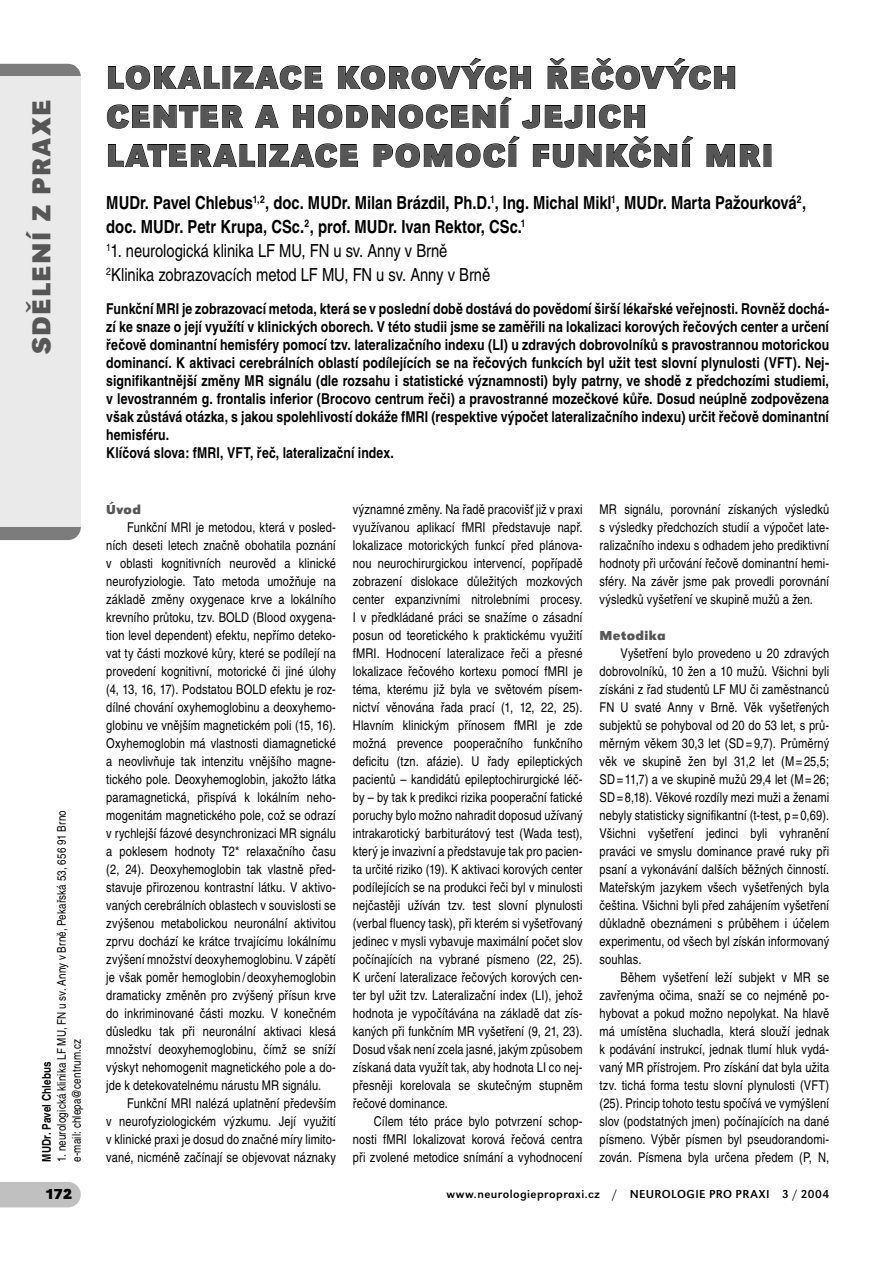
<style>
.page{position:relative;width:893px;height:1263px;background:#fff}
.page>*{position:absolute;margin:0;border:0;box-sizing:border-box;transform-origin:0 0}
.n_nadpis{font:700 33px/39px "URW Grotesk TEE";letter-spacing:.05em;color:#565656}
.n_boční_pruh{font:700 27px "URW Grotesk TEE";letter-spacing:.05em;color:#565656}
.n_autor_pod_nadpisem{font:700 condensed 18px/24px "Nimbus San LEE";color:#000}
.n_autor_pod_nadpisem-2{font:condensed 18px/24px "Nimbus San LEE";letter-spacing:-.005em;color:#000}
.n_návěstí{font:700 condensed 15px/18px "Nimbus San LEE";letter-spacing:.005em;color:#000;text-align:justify}
.t1{font:700 15px "URW Grotesk TEE";color:#000}
.n_text{font:condensed 13.5px/18px "Nimbus San LEE";letter-spacing:.01em;color:#000;text-align:justify}
.n_podnadpis{font:700 13.5px "URW Grotesk TEE";letter-spacing:.025em;color:#565656}
.n_adresa_pro_korespondenci{font:condensed 12px/15px "Nimbus San LEE";letter-spacing:.015em;color:#000}
.t2{font:12px "URW Grotesk TEE";letter-spacing:.035em;color:#000}
.n_adresa_pro_korespondenci-2{font:700 condensed 12px "Nimbus San LEE";letter-spacing:.015em;color:#000}
</style>
<div class="page">
<svg style="left:0;top:64px;width:81px;height:476px"></svg>
<div style="left:0;top:1182px;width:81px;height:25px;background:#c0c0c0"></div>
<div style="left:0;top:77px;width:81px;height:450px;background:#eaeaea"></div>
<svg style="left:108px;top:65px;width:112px;height:25px"></svg>
<svg style="left:233px;top:65px;width:90px;height:25px"></svg>
<svg style="left:338px;top:57px;width:193px;height:33px"></svg>
<svg style="left:547px;top:57px;width:188px;height:33px"></svg>
<svg style="left:107px;top:104px;width:136px;height:25px"></svg>
<svg style="left:254px;top:105px;width:25px;height:23px"></svg>
<svg style="left:293px;top:96px;width:219px;height:33px"></svg>
<svg style="left:522px;top:105px;width:61px;height:24px"></svg>
<div style="left:587px;top:105px;width:8px;height:23px;border:1px solid #000"></div>
<svg style="left:599px;top:104px;width:46px;height:25px"></svg>
<svg style="left:108px;top:144px;width:147px;height:23px"></svg>
<div style="left:258px;top:144px;width:8px;height:23px;border:1px solid #000"></div>
<svg style="left:269px;top:143px;width:89px;height:25px"></svg>
<svg style="left:373px;top:135px;width:147px;height:33px"></svg>
<svg style="left:533px;top:135px;width:161px;height:33px"></svg>
<svg style="left:706px;top:144px;width:55px;height:23px"></svg>
<p class="n_boční_pruh" style="left:25px;top:354px;width:256px;rotate:-90deg">SDĚLENÍ Z PRAXE</p>
<p class="n_adresa_pro_korespondenci" style="left:54px;top:1162px;width:353px;rotate:-90deg">1. neurologická klinika LF MU, FN u sv. Anny v Brně, Pekařská 53, 656 91 Brno e-mail: chlepa@centrum.cz</p>
<p class="n_adresa_pro_korespondenci-2" style="left:39px;top:1162px;width:102px;rotate:-90deg">MUDr. Pavel Chlebus</p>
<p class="n_nadpis" style="left:106px;top:58px;width:668px">LOKALIZACE KOROVÝCH ŘEČOVÝCH<br>CENTER A HODNOCENÍ JEJICH<br>LATERALIZACE POMOCÍ FUNKČNÍ MRI</p>
<p class="n_autor_pod_nadpisem" style="left:106px;top:191px;width:701px">MUDr. Pavel Chlebus<sup>1,2</sup>, doc. MUDr. Milan Brázdil, Ph.D.<sup>1</sup>, Ing. Michal Mikl<sup>1</sup>, MUDr. Marta Pažourková<sup>2</sup>, doc. MUDr. Petr Krupa, CSc.<sup>2</sup>, prof. MUDr. Ivan Rektor, CSc.<sup>1</sup></p>
<p class="n_autor_pod_nadpisem-2" style="left:106px;top:238px;width:385px"><sup>1</sup>1. neurologická klinika LF MU, FN u sv. Anny v Brně<br><sup>2</sup>Klinika zobrazovacích metod LF MU, FN u sv. Anny v Brně</p>
<p class="n_návěstí" style="left:106px;top:300px;width:724px">Funkční MRI je zobrazovací metoda, která se v poslední době dostává do povědomí širší lékařské veřejnosti. Rovněž dochá&shy;zí ke snaze o její využítí v klinických oborech. V této studii jsme se zaměřili na lokalizaci korových řečových center a určení řečově dominantní hemisféry pomocí tzv. lateralizačního indexu (LI) u zdravých dobrovolníků s pravostrannou motorickou dominancí. K aktivaci cerebrálních oblastí podílejících se na řečových funkcích byl užit test slovní plynulosti (VFT). Nej&shy;signifikantnější změny MR signálu (dle rozsahu i statistické významnosti) byly patrny, ve shodě z předchozími studiemi, v levostranném g. frontalis inferior (Brocovo centrum řeči) a pravostranné mozečkové kůře. Dosud neúplně zodpovězena však zůstává otázka, s jakou spolehlivostí dokáže fMRI (respektive výpočet lateralizačního indexu) určit řečově dominantní hemisféru.</p>
<p class="n_návěstí" style="left:106px;top:444px;width:289px">Klíčová slova: fMRI, VFT, řeč, lateralizační index.</p>
<p class="n_podnadpis" style="left:106px;top:501px;width:36px">Úvod</p>
<p class="n_text" style="left:106px;top:518px;width:231px;text-indent:21px">Funkční MRI je metodou, která v posled&shy;ních deseti letech značně obohatila poznání v oblasti kognitivních neurověd a klinické neurofyziologie. Tato metoda umožňuje na základě změny oxygenace krve a lokálního krevního průtoku, tzv. BOLD (Blood oxygena&shy;tion level dependent) efektu, nepřímo deteko&shy;vat ty části mozkové kůry, které se podílejí na provedení kognitivní, motorické či jiné úlohy (4, 13, 16, 17). Podstatou BOLD efektu je roz&shy;dílné chování oxyhemoglobinu a deoxyhemo&shy;globinu ve vnějším magnetickém poli (15, 16).<br>Oxyhemoglobin má vlastnosti diamagnetické a neovlivňuje tak intenzitu vnějšího magne&shy;tického pole. Deoxyhemoglobin, jakožto látka paramagnetická, přispívá k lokálním neho&shy;mogenitám magnetického pole, což se odrazí v rychlejší fázové desynchronizaci MR signálu a poklesem hodnoty T2* relaxačního času (2, 24). Deoxyhemoglobin tak vlastně před&shy;stavuje přirozenou kontrastní látku. V aktivo&shy;vaných cerebrálních oblastech v souvislosti se zvýšenou metabolickou neuronální aktivitou zprvu dochází ke krátce trvajícímu lokálnímu zvýšení množství deoxyhemoglobinu. V zápětí je však poměr hemoglobin / deoxyhemoglobin dramaticky změněn pro zvýšený přísun krve do inkriminované části mozku. V konečném důsledku tak při neuronální aktivaci klesá množství deoxyhemoglobinu, čímž se sníží výskyt nehomogenit magnetického pole a do&shy;jde k detekovatelnému nárustu MR signálu.</p>
<p class="n_text" style="left:106px;top:1094px;width:231px;text-indent:21px">Funkční MRI nalézá uplatnění především v neurofyziologickém výzkumu. Její využití v klinické praxi je dosud do značné míry limito&shy;vané, nicméně začínají se objevovat náznaky</p>
<p class="n_text" style="left:353px;top:500px;width:231px">významné změny. Na řadě pracovišť již v praxi využívanou aplikací fMRI představuje např. lokalizace motorických funkcí před plánova&shy;nou neurochirurgickou intervencí, popřípadě zobrazení dislokace důležitých mozkových center expanzivními nitrolebními procesy.<br>I v předkládané práci se snažíme o zásadní posun od teoretického k praktickému využití fMRI. Hodnocení lateralizace řeči a přesné lokalizace řečového kortexu pomocí fMRI je téma, kterému již byla ve světovém písem&shy;nictví věnována řada prací (1, 12, 22, 25).<br>Hlavním klinickým přínosem fMRI je zde možná prevence pooperačního funkčního deficitu (tzn. afázie). U řady epileptických pacientů – kandidátů epileptochirurgické léč&shy;by – by tak k predikci rizika pooperační fatické poruchy bylo možno nahradit doposud užívaný intrakarotický barbiturátový test (Wada test), který je invazivní a představuje tak pro pacien&shy;ta určité riziko (19). K aktivaci korových center podílejících se na produkci řeči byl v minulosti nejčastěji užíván tzv. test slovní plynulosti (verbal fluency task), při kterém si vyšetřovaný jedinec v mysli vybavuje maximální počet slov počínajících na vybrané písmeno (22, 25).<br>K určení lateralizace řečových korových cen&shy;ter byl užit tzv. Lateralizační index (LI), jehož hodnota je vypočítávána na základě dat zís&shy;kaných při funkčním MR vyšetření (9, 21, 23).<br>Dosud však není zcela jasné, jakým způsobem získaná data využít tak, aby hodnota LI co nej&shy;přesněji korelovala se skutečným stupněm řečové dominance.</p>
<p class="n_text" style="left:353px;top:1112px;width:231px;text-indent:21px">Cílem této práce bylo potvrzení schop&shy;nosti fMRI lokalizovat korová řečová centra při zvolené metodice snímání a vyhodnocení</p>
<p class="n_text" style="left:600px;top:500px;width:231px">MR signálu, porovnání získaných výsledků s výsledky předchozích studií a výpočet late&shy;ralizačního indexu s odhadem jeho prediktivní hodnoty při určování řečově dominantní hemi&shy;sféry. Na závěr jsme pak provedli porovnání výsledků vyšetření ve skupině mužů a žen.</p>
<p class="n_podnadpis" style="left:600px;top:627px;width:68px">Metodika</p>
<p class="n_text" style="left:600px;top:644px;width:231px;text-indent:21px">Vyšetření bylo provedeno u 20 zdravých dobrovolníků, 10 žen a 10 mužů. Všichni byli získáni z řad studentů LF MU či zaměstnanců FN U svaté Anny v Brně. Věk vyšetřených subjektů se pohyboval od 20 do 53 let, s prů&shy;měrným věkem 30,3 let (SD = 9,7). Průměrný věk ve skupině žen byl 31,2 let (M = 25,5; SD = 11,7) a ve skupině mužů 29,4 let (M = 26; SD = 8,18). Věkové rozdíly mezi muži a ženami nebyly statisticky signifikantní (t-test, p = 0,69).<br>Všichni vyšetření jedinci byli vyhranění praváci ve smyslu dominance pravé ruky při psaní a vykonávání dalších běžných činností.<br>Mateřským jazykem všech vyšetřených byla čeština. Všichni byli před zahájením vyšetření důkladně obeznámeni s průběhem i účelem experimentu, od všech byl získán informovaný souhlas.</p>
<p class="n_text" style="left:600px;top:968px;width:231px;text-indent:21px">Během vyšetření leží subjekt v MR se zavřenýma očima, snaží se co nejméně po&shy;hybovat a pokud možno nepolykat. Na hlavě má umístěna sluchadla, která slouží jednak k podávání instrukcí, jednak tlumí hluk vydá&shy;vaný MR přístrojem. Pro získání dat byla užita tzv. tichá forma testu slovní plynulosti (VFT) (25). Princip tohoto testu spočívá ve vymýšlení slov (podstatných jmen) počínajících na dané písmeno. Výběr písmen byl pseudorandomi&shy;zován. Písmena byla určena předem (P, N,</p>
<p class="t1" style="left:45px;top:1185px;width:29px">172</p>
<p class="t2" style="left:446px;top:1187px;width:384px">www.neurologiepropraxi.cz / NEUROLOGIE PRO PRAXI 3 / 2004</p>
</div>
